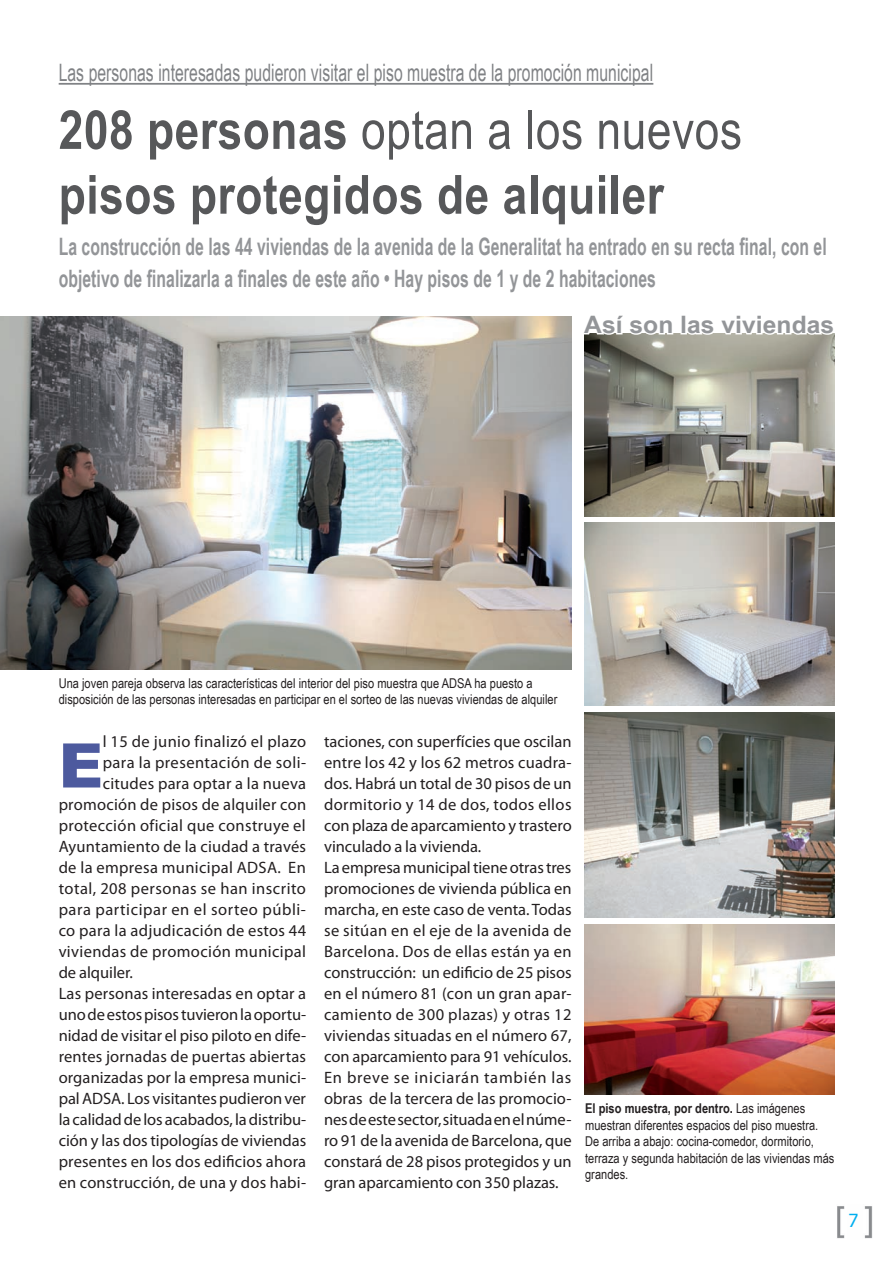
<style>
.page{position:relative;width:893px;height:1263px;background:#fff}
.page>*{position:absolute;margin:0;border:0;box-sizing:border-box;transform-origin:0 0}
.t1{font:900 61.5px "Arial";color:#4d5a9e}
.t2{font:700 54px/64.8px "Arial Narrow";letter-spacing:.01em;color:#57585a}
.t3{font:700 24px/31.5px "Arial Narrow";letter-spacing:.005em;color:#939598;scale:.8 1}
.t4{font:24px "Arial Narrow";letter-spacing:.005em;color:#808285;scale:.8 1}
.t5{font:700 24px "Arial Narrow";letter-spacing:.005em;color:#939598;scale:1.25 1}
.t6{font:18px "Tahoma";color:#00aeef}
.t7{font:16.5px/21px "Myriad Pro";letter-spacing:.01em;color:#231f20}
.t8{font:16.5px "Myriad Pro";letter-spacing:.03em;color:#231f20}
.t9{font:16.5px "Myriad Pro";letter-spacing:.035em;color:#231f20}
.t10{font:13.5px/16.5px "Arial Narrow";color:#231f20}
.s1{font-weight:400}
.s2{font-weight:700}
</style>
<div class="page">
<img style="left:837px;top:1206px;width:35px;height:33px">
<hr style="left:59px;top:83px;width:594px;height:2px;background:#808285">
<img style="left:0;top:317px;width:571px;height:353px">
<img style="left:584px;top:333px;width:250px;height:183px">
<img style="left:584px;top:522px;width:250px;height:183px">
<img style="left:584px;top:713px;width:250px;height:204px">
<img style="left:584px;top:924px;width:250px;height:170px">
<svg style="left:584px;top:333px;width:91px;height:3px"></svg>
<svg style="left:684px;top:333px;width:151px;height:5px"></svg>
<h3 class="t4" style="left:59px;top:55px;width:745px">Las personas interesadas pudieron visitar el piso muestra de la promoción municipal</h3>
<h2 class="t2" style="left:59px;top:95px;width:685px">208 personas <span class="s1">optan a los nuevos </span>pisos protegidos de alquiler</h2>
<h3 class="t3" style="left:59px;top:230px;width:962px">La construcción de las 44 viviendas de la avenida de la Generalitat ha entrado en su recta final, con el objetivo de finalizarla a finales de este año • Hay pisos de 1 y de 2 habitaciones</h3>
<h3 class="t5" style="left:584px;top:306px;width:201px">Así son las viviendas</h3>
<p class="t10" style="left:59px;top:674px;width:500px">Una joven pareja observa las características del interior del piso muestra que ADSA ha puesto a disposición de las personas interesadas en participar en el sorteo de las nuevas viviendas de alquiler</p>
<p class="t7" style="left:103px;top:731px;width:205px">l 15 de junio finalizó el plazo</p>
<p class="t7" style="left:103px;top:752px;width:205px">para la presentación de soli-</p>
<p class="t7" style="left:103px;top:773px;width:205px">citudes para optar a la nueva</p>
<p class="t7" style="left:59px;top:794px;width:249px">promoción de pisos de alquiler con</p>
<p class="t7" style="left:59px;top:815px;width:249px">protección oficial que construye el</p>
<p class="t7" style="left:59px;top:836px;width:249px">Ayuntamiento de la ciudad a través</p>
<p class="t7" style="left:59px;top:857px;width:249px">de la empresa municipal ADSA. En</p>
<p class="t8" style="left:59px;top:878px;width:249px">total, 208 personas se han inscrito</p>
<p class="t9" style="left:59px;top:899px;width:249px">para participar en el sorteo públi-</p>
<p class="t7" style="left:59px;top:920px;width:249px">co para la adjudicación de estos 44</p>
<p class="t7" style="left:59px;top:941px;width:249px">viviendas de promoción municipal</p>
<p class="t7" style="left:59px;top:962px;width:76px">de alquiler.</p>
<p class="t7" style="left:59px;top:983px;width:249px">Las personas interesadas en optar a</p>
<p class="t7" style="left:59px;top:1004px;width:249px">uno de estos pisos tuvieron la oportu-</p>
<p class="t7" style="left:59px;top:1025px;width:249px">nidad de visitar el piso piloto en dife-</p>
<p class="t7" style="left:59px;top:1046px;width:249px">rentes jornadas de puertas abiertas</p>
<p class="t7" style="left:59px;top:1067px;width:249px">organizadas por la empresa munici-</p>
<p class="t7" style="left:59px;top:1088px;width:249px">pal ADSA. Los visitantes pudieron ver</p>
<p class="t7" style="left:59px;top:1109px;width:249px">la calidad de los acabados, la distribu-</p>
<p class="t7" style="left:59px;top:1130px;width:249px">ción y las dos tipologías de viviendas</p>
<p class="t7" style="left:59px;top:1151px;width:249px">presentes en los dos edificios ahora</p>
<p class="t7" style="left:59px;top:1172px;width:249px">en construcción, de una y dos habi-</p>
<h1 class="t1" style="left:59px;top:721px;width:46px">E</h1>
<p class="t7" style="left:324px;top:731px;width:249px">taciones, con superfícies que oscilan entre los 42 y los 62 metros cuadra&shy;dos. Habrá un total de 30 pisos de un dormitorio y 14 de dos, todos ellos con plaza de aparcamiento y trastero vinculado a la vivienda.<br>La empresa municipal tiene otras tres promociones de vivienda pública en marcha, en este caso de venta. Todas se sitúan en el eje de la avenida de Barcelona. Dos de ellas están ya en construcción: un edificio de 25 pisos en el número 81 (con un gran apar&shy;camiento de 300 plazas) y otras 12 viviendas situadas en el número 67, con aparcamiento para 91 vehículos.<br>En breve se iniciarán también las obras de la tercera de las promocio&shy;nes de este sector, situada en el núme&shy;ro 91 de la avenida de Barcelona, que constará de 28 pisos protegidos y un gran aparcamiento con 350 plazas.</p>
<p class="t10" style="left:585px;top:1100px;width:251px"><span class="s2">El piso muestra, por dentro.</span> Las imágenes muestran diferentes espacios del piso muestra.<br>De arriba a abajo: cocina-comedor, dormitorio, terraza y segunda habitación de las viviendas más grandes.</p>
<p class="t6" style="left:848px;top:1209px;width:11px">7</p>
</div>
